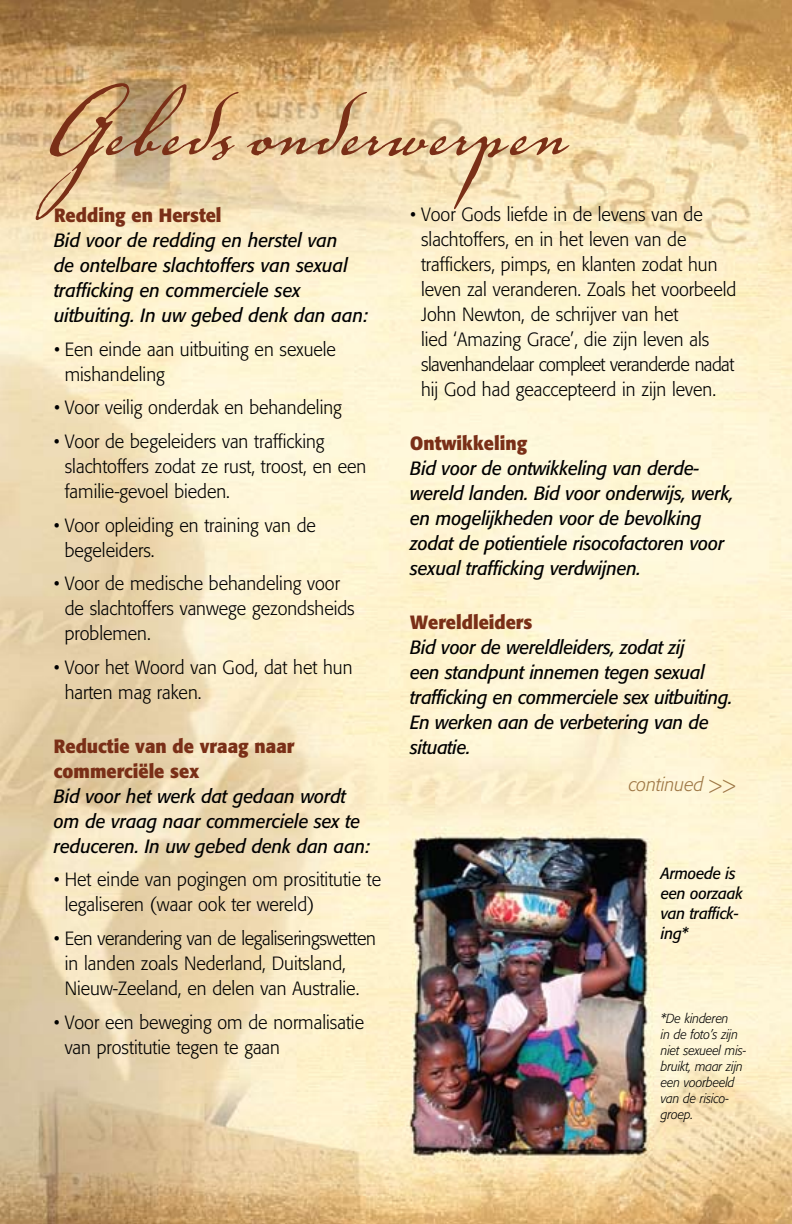
<style>
.page{position:relative;width:792px;height:1224px;background:#fff}
.page>*{position:absolute;margin:0;border:0;box-sizing:border-box;transform-origin:0 0}
.t1{font:140px "Voluta Script";color:#7a2f17}
.t2{font:300 19px/25px "Formata";color:#000;scale:.95 1}
.t3{font:italic 19px/25px "Formata";letter-spacing:-.01em;color:#000;scale:.95 1}
.t4{font:700 19px/25px "Formata";color:#7a2f17;scale:.95 1}
.t5{font:italic 300 19px "Formata";color:#9e7745;scale:.95 1}
.t6{font:italic 16px/20px "Formata";letter-spacing:-.015em;color:#000;scale:.95 1}
.t7{font:italic 300 13px/16px "Formata";letter-spacing:-.01em;color:#000;scale:.95 1}
.s1{font-style:normal}
</style>
<div class="page">
<img style="left:0;top:0;width:792px;height:1224px">
<h1 class="t1" style="left:41px;top:24px;width:529px">Gebeds onderwerpen</h1>
<p class="t2" style="left:421px;top:202px;width:333px;text-indent:-11px">• Voor Gods liefde in de levens van de slachtoffers, en in het leven van de traffickers, pimps, en klanten zodat hun leven zal veranderen. Zoals het voorbeeld John Newton, de schrijver van het<br>lied ‘Amazing Grace’, die zijn leven als slavenhandelaar compleet veranderde nadat hij God had geaccepteerd in zijn leven.</p>
<p class="t4" style="left:410px;top:431px;width:125px">Ontwikkeling</p>
<p class="t3" style="left:410px;top:456px;width:342px">Bid voor de ontwikkeling van derde&shy;wereld landen. Bid voor onderwijs, werk, en mogelijkheden voor de bevolking zodat de potientiele risocofactoren voor sexual trafficking verdwijnen.</p>
<p class="t4" style="left:410px;top:610px;width:130px">Wereldleiders</p>
<p class="t3" style="left:410px;top:635px;width:341px">Bid voor de wereldleiders, zodat zij<br>een standpunt innemen tegen sexual trafficking en commerciele sex uitbuiting.<br>En werken aan de verbetering van de situatie.</p>
<p class="t4" style="left:54px;top:203px;width:178px">Redding en Herstel</p>
<p class="t3" style="left:54px;top:228px;width:332px">Bid voor de redding en herstel van<br>de ontelbare slachtoffers van sexual trafficking en commerciele sex uitbuiting. In uw gebed denk dan aan:</p>
<p class="t2" style="left:65px;top:337px;width:287px;text-indent:-11px">• Een einde aan uitbuiting en sexuele mishandeling</p>
<p class="t2" style="left:54px;top:395px;width:305px">• Voor veilig onderdak en behandeling</p>
<p class="t2" style="left:65px;top:429px;width:319px;text-indent:-11px">• Voor de begeleiders van trafficking slachtoffers zodat ze rust, troost, en een familie-gevoel bieden.</p>
<p class="t2" style="left:65px;top:513px;width:266px;text-indent:-11px">• Voor opleiding en training van de begeleiders.</p>
<p class="t2" style="left:65px;top:571px;width:307px;text-indent:-11px">• Voor de medische behandeling voor de slachtoffers vanwege gezondsheids problemen.</p>
<p class="t2" style="left:65px;top:655px;width:304px;text-indent:-11px">• Voor het Woord van God, dat het hun harten mag raken.</p>
<p class="t4" style="left:54px;top:733px;width:255px">Reductie van de vraag naar commerciële sex</p>
<p class="t3" style="left:54px;top:784px;width:334px">Bid voor het werk dat gedaan wordt om de vraag naar commerciele sex te reduceren. In uw gebed denk dan aan:</p>
<p class="t2" style="left:65px;top:867px;width:335px;text-indent:-11px">• Het einde van pogingen om prosititutie te legaliseren (waar ook ter wereld)</p>
<p class="t2" style="left:65px;top:926px;width:329px;text-indent:-11px">• Een verandering van de legaliseringswetten in landen zoals Nederland, Duitsland,<br>Nieuw-Zeeland, en delen van Australie.</p>
<p class="t2" style="left:65px;top:1010px;width:317px;text-indent:-11px">• Voor een beweging om de normalisatie van prostitutie tegen te gaan</p>
<p class="t5" style="left:629px;top:773px;width:114px">continued <span class="s1">&gt;&gt;</span></p>
<p class="t6" style="left:661px;top:863px;width:88px">Armoede is een oorzaak van traffick&shy;ing*</p>
<p class="t7" style="left:661px;top:1011px;width:92px">*De kinderen<br>in de foto’s zijn niet sexueel mis&shy;bruikt, maar zijn een voorbeeld van de risico&shy;groep.</p>
</div>
